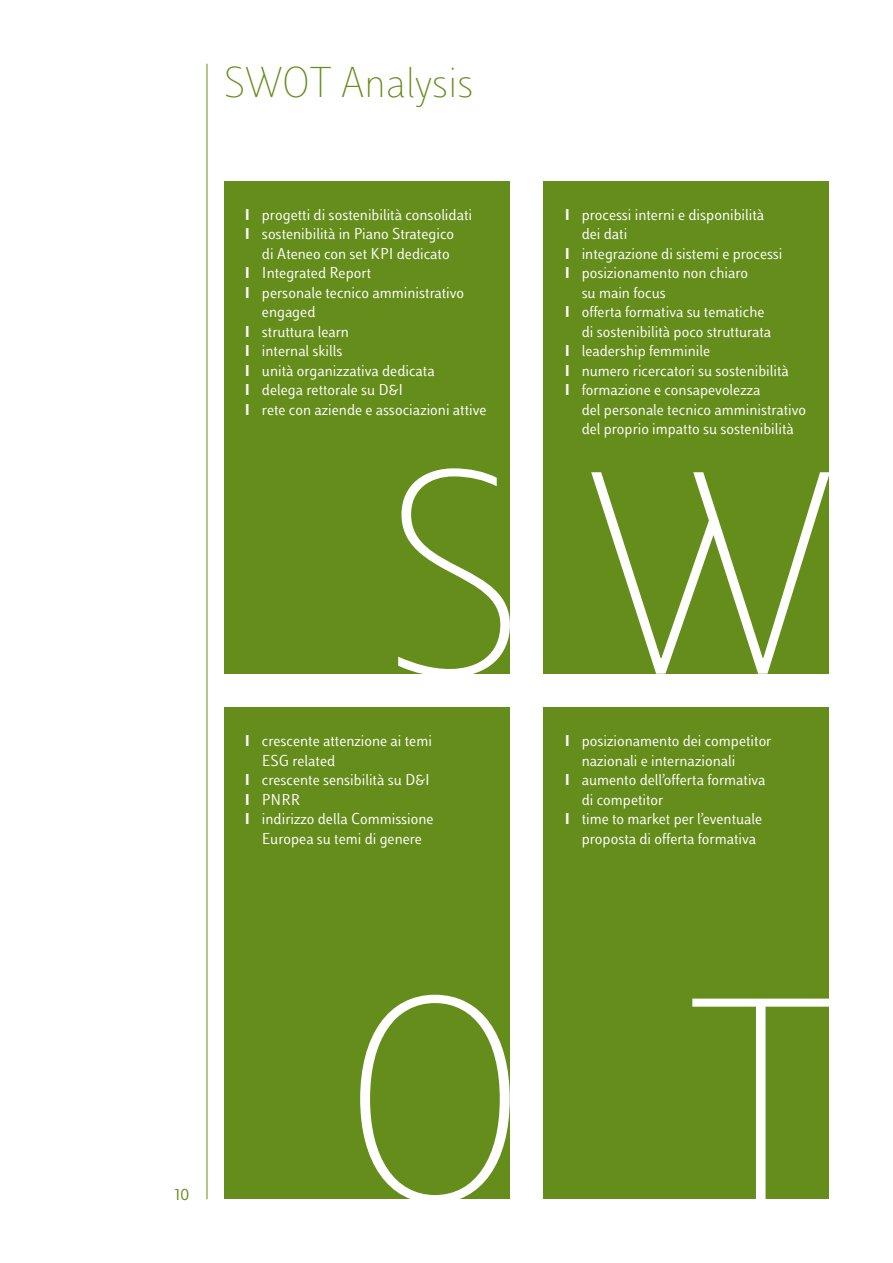
<style>
.page{position:relative;width:893px;height:1263px;background:#fff}
.page>*{position:absolute;margin:0;border:0;box-sizing:border-box;transform-origin:0 0}
.t1{font:300.3px/526.3px "Luiss Sans Thin Sans";color:#fff}
.t2{font:45px "Luiss Sans Thin Sans";letter-spacing:-.005em;color:#658d1b}
.t3{font:18px "Luiss Sans";color:#658d1b}
.t4{font:16.5px/19.5px "Luiss Sans";color:#fff}
.s1{font-weight:700}
</style>
<div class="page">
<div style="left:224px;top:181px;width:285px;height:492px;background:#658d1b"></div>
<div style="left:224px;top:707px;width:285px;height:492px;background:#658d1b"></div>
<div style="left:543px;top:181px;width:286px;height:492px;background:#658d1b"></div>
<div style="left:543px;top:707px;width:286px;height:492px;background:#658d1b"></div>
<hr style="left:207px;top:64px;width:1px;height:1135px;background:#658d1b">
<h2 class="t2" style="left:224px;top:56px;width:251px">SWOT Analysis</h2>
<p class="t3" style="left:175px;top:1183px;width:16px">10</p>
<p class="t4" style="left:245px;top:205px;width:229px"><span class="s1">I</span> progetti di sostenibilità consolidati<br><span class="s1">I</span> sostenibilità in Piano Strategico</p>
<p class="t4" style="left:262px;top:244px;width:189px">di Ateneo con set KPI dedicato</p>
<p class="t4" style="left:245px;top:263px;width:128px"><span class="s1">I</span> Integrated Report</p>
<p class="t4" style="left:245px;top:283px;width:221px"><span class="s1">I</span> personale tecnico amministrativo</p>
<p class="t4" style="left:262px;top:302px;width:55px">engaged</p>
<p class="t4" style="left:245px;top:322px;width:106px"><span class="s1">I</span> struttura learn</p>
<p class="t4" style="left:245px;top:341px;width:99px"><span class="s1">I</span> internal skills</p>
<p class="t4" style="left:245px;top:361px;width:191px"><span class="s1">I</span> unità organizzativa dedicata</p>
<p class="t4" style="left:245px;top:380px;width:160px"><span class="s1">I</span> delega rettorale su D&amp;I</p>
<p class="t4" style="left:245px;top:400px;width:243px"><span class="s1">I</span> rete con aziende e associazioni attive</p>
<p class="t4" style="left:565px;top:205px;width:201px"><span class="s1">I</span> processi interni e disponibilità</p>
<p class="t4" style="left:582px;top:224px;width:47px">dei dati</p>
<p class="t4" style="left:565px;top:244px;width:219px"><span class="s1">I</span> integrazione di sistemi e processi</p>
<p class="t4" style="left:565px;top:263px;width:185px"><span class="s1">I</span> posizionamento non chiaro</p>
<p class="t4" style="left:582px;top:283px;width:86px">su main focus</p>
<p class="t4" style="left:565px;top:302px;width:201px"><span class="s1">I</span> offerta formativa su tematiche</p>
<p class="t4" style="left:582px;top:322px;width:191px">di sostenibilità poco strutturata</p>
<p class="t4" style="left:565px;top:341px;width:147px"><span class="s1">I</span> leadership femminile</p>
<p class="t4" style="left:565px;top:361px;width:226px"><span class="s1">I</span> numero ricercatori su sostenibilità</p>
<p class="t4" style="left:565px;top:380px;width:197px"><span class="s1">I</span> formazione e consapevolezza</p>
<p class="t4" style="left:582px;top:400px;width:226px">del personale tecnico amministrativo</p>
<p class="t4" style="left:582px;top:419px;width:214px">del proprio impatto su sostenibilità</p>
<h1 class="t1" style="left:342px;top:309px;width:501px">SW<br>O</h1>
<p class="t4" style="left:245px;top:731px;width:189px"><span class="s1">I</span> crescente attenzione ai temi</p>
<p class="t4" style="left:262px;top:751px;width:75px">ESG related</p>
<p class="t4" style="left:245px;top:770px;width:186px"><span class="s1">I</span> crescente sensibilità su D&amp;I</p>
<p class="t4" style="left:245px;top:790px;width:57px"><span class="s1">I</span> PNRR</p>
<p class="t4" style="left:245px;top:809px;width:190px"><span class="s1">I</span> indirizzo della Commissione</p>
<p class="t4" style="left:262px;top:829px;width:162px">Europea su temi di genere</p>
<p class="t4" style="left:565px;top:731px;width:208px"><span class="s1">I</span> posizionamento dei competitor</p>
<p class="t4" style="left:582px;top:751px;width:155px">nazionali e internazionali</p>
<p class="t4" style="left:565px;top:770px;width:202px"><span class="s1">I</span> aumento dell’offerta formativa</p>
<p class="t4" style="left:582px;top:790px;width:83px">di competitor</p>
<p class="t4" style="left:565px;top:809px;width:199px"><span class="s1">I</span> time to market per l’eventuale</p>
<p class="t4" style="left:582px;top:829px;width:176px">proposta di offerta formativa</p>
<h1 class="t1" style="left:690px;top:835px;width:142px">T</h1>
</div>
